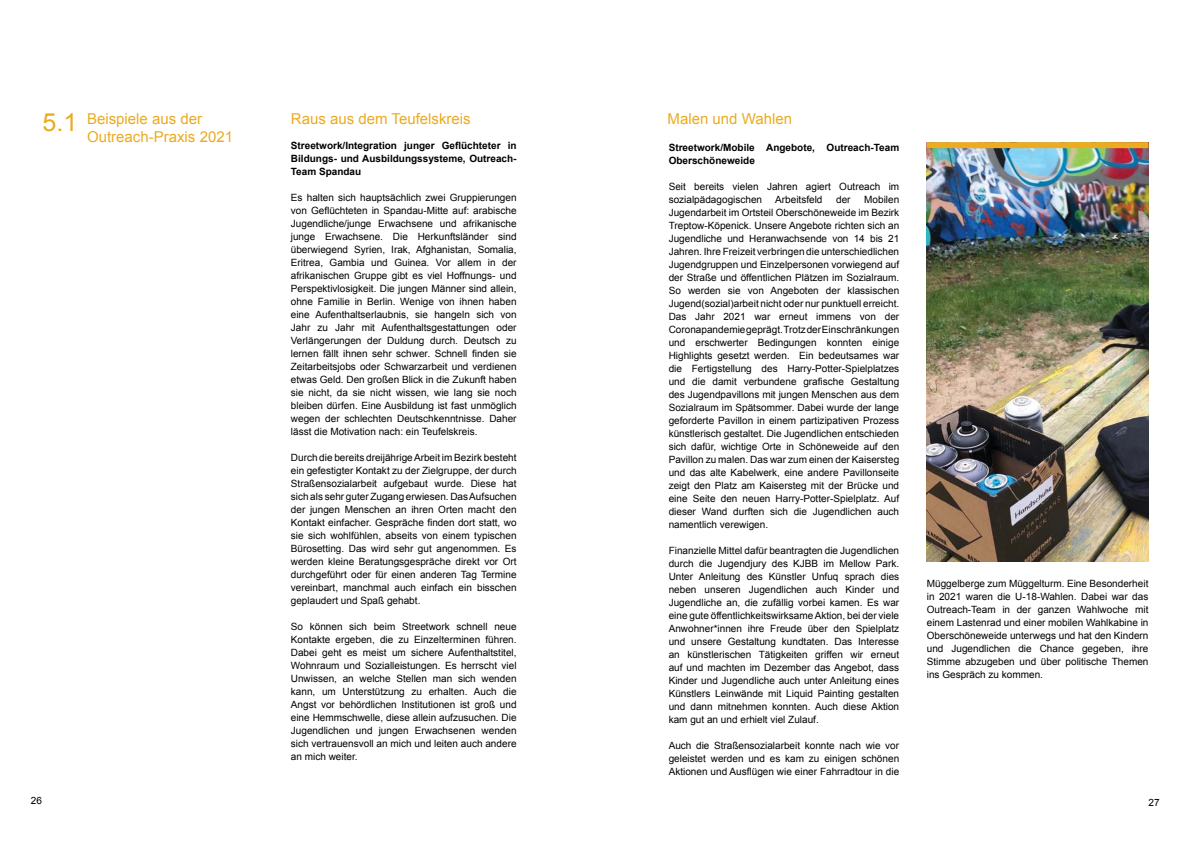
<style>
.page{position:relative;width:1191px;height:842px;background:#fff}
.page>*{position:absolute;margin:0;border:0;box-sizing:border-box;transform-origin:0 0}
.t1{font:25px "Arial";color:#ebab21}
.t2{font:15px/18px "Arial";color:#ebab21}
.t3{font:10px/13px "Arial";color:#000;text-align:justify}
.t4{font:700 10px/13px "Arial";color:#000;text-align:justify}
</style>
<div class="page">
<img style="left:926px;top:148px;width:222px;height:414px">
<div style="left:926px;top:142px;width:222px;height:6px;background:#edab20"></div>
<h2 class="t2" style="left:87px;top:110px;width:147px">Beispiele aus der<br>Outreach-Praxis 2021</h2>
<h1 class="t1" style="left:43px;top:106px;width:36px">5.1</h1>
<h2 class="t2" style="left:667px;top:110px;width:126px">Malen und Wahlen</h2>
<h2 class="t2" style="left:291px;top:110px;width:181px">Raus aus dem Teufelskreis</h2>
<p class="t4" style="left:291px;top:140px;width:227px">Streetwork/Integration junger Geflüchteter in Bildungs- und Ausbildungssysteme, Outreach-Team Spandau</p>
<p class="t3" style="left:291px;top:191px;width:227px">Es halten sich hauptsächlich zwei Gruppierungen von Geflüchteten in Spandau-Mitte auf: arabische Jugendliche/junge Erwachsene und afrikanische junge Erwachsene. Die Herkunftsländer sind überwiegend Syrien, Irak, Afghanistan, Somalia, Eritrea, Gambia und Guinea. Vor allem in der afrikanischen Gruppe gibt es viel Hoffnungs- und Perspektivlosigkeit. Die jungen Männer sind allein, ohne Familie in Berlin. Wenige von ihnen haben eine Aufenthaltserlaubnis, sie hangeln sich von Jahr zu Jahr mit Aufenthaltsgestattungen oder Verlängerungen der Duldung durch. Deutsch zu lernen fällt ihnen sehr schwer. Schnell finden sie Zeitarbeitsjobs oder Schwarzarbeit und verdienen etwas Geld. Den großen Blick in die Zukunft haben sie nicht, da sie nicht wissen, wie lang sie noch bleiben dürfen. Eine Ausbildung ist fast unmöglich wegen der schlechten Deutschkenntnisse. Daher lässt die Motivation nach: ein Teufelskreis.</p>
<p class="t3" style="left:291px;top:451px;width:227px">Durch die bereits dreijährige Arbeit im Bezirk besteht ein gefestigter Kontakt zu der Zielgruppe, der durch Straßensozialarbeit aufgebaut wurde. Diese hat sich als sehr guter Zugang erwiesen. Das Aufsuchen der jungen Menschen an ihren Orten macht den Kontakt einfacher. Gespräche finden dort statt, wo sie sich wohlfühlen, abseits von einem typischen Bürosetting. Das wird sehr gut angenommen. Es werden kleine Beratungsgespräche direkt vor Ort durchgeführt oder für einen anderen Tag Termine vereinbart, manchmal auch einfach ein bisschen geplaudert und Spaß gehabt.</p>
<p class="t3" style="left:291px;top:620px;width:227px">So können sich beim Streetwork schnell neue Kontakte ergeben, die zu Einzelterminen führen.<br>Dabei geht es meist um sichere Aufenthaltstitel, Wohnraum und Sozialleistungen. Es herrscht viel Unwissen, an welche Stellen man sich wenden kann, um Unterstützung zu erhalten. Auch die Angst vor behördlichen Institutionen ist groß und eine Hemmschwelle, diese allein aufzusuchen. Die Jugendlichen und jungen Erwachsenen wenden sich vertrauensvoll an mich und leiten auch andere an mich weiter.</p>
<p class="t4" style="left:668px;top:141px;width:232px">Streetwork/Mobile Angebote, Outreach-Team<br>Oberschöneweide</p>
<p class="t3" style="left:668px;top:180px;width:232px">Seit bereits vielen Jahren agiert Outreach im sozialpädagogischen</p>
<p class="t3" style="left:775px;top:193px;width:49px">Arbeitsfeld</p>
<p class="t3" style="left:836px;top:193px;width:16px">der</p>
<p class="t3" style="left:668px;top:193px;width:232px;text-indent:195px">Mobilen Jugendarbeit im Ortsteil Oberschöneweide im Bezirk Treptow-Köpenick. Unsere Angebote richten sich an Jugendliche und Heranwachsende von 14 bis 21<br>Jahren. Ihre Freizeit verbringen die unterschiedlichen Jugendgruppen und Einzelpersonen vorwiegend auf der Straße und öffentlichen Plätzen im Sozialraum.<br>So werden sie von Angeboten der klassischen Jugend(sozial)arbeit nicht oder nur punktuell erreicht.<br>Das Jahr 2021 war erneut immens von der Coronapandemie geprägt. Trotz der Einschränkungen und erschwerter Bedingungen konnten einige Highlights gesetzt werden. Ein bedeutsames war die Fertigstellung des Harry-Potter-Spielplatzes und die damit verbundene grafische Gestaltung des Jugendpavillons mit jungen Menschen aus dem Sozialraum im Spätsommer. Dabei wurde der lange geforderte Pavillon in einem partizipativen Prozess künstlerisch gestaltet. Die Jugendlichen entschieden sich dafür, wichtige Orte in Schöneweide auf den Pavillon zu malen. Das war zum einen der Kaisersteg und das alte Kabelwerk, eine andere Pavillonseite zeigt den Platz am Kaisersteg mit der Brücke und eine Seite den neuen Harry-Potter-Spielplatz. Auf dieser Wand durften sich die Jugendlichen auch namentlich verewigen.</p>
<p class="t3" style="left:668px;top:544px;width:232px">Finanzielle Mittel dafür beantragten die Jugendlichen durch die Jugendjury des KJBB im Mellow Park.<br>Unter Anleitung des Künstler Unfuq sprach dies neben unseren Jugendlichen auch Kinder und Jugendliche an, die zufällig vorbei kamen. Es war eine gute öffentlichkeitswirksame Aktion, bei der viele Anwohner*innen ihre Freude über den Spielplatz und unsere Gestaltung kundtaten. Das Interesse an künstlerischen Tätigkeiten griffen wir erneut auf und machten im Dezember das Angebot, dass Kinder und Jugendliche auch unter Anleitung eines Künstlers Leinwände mit Liquid Painting gestalten und dann mitnehmen konnten. Auch diese Aktion kam gut an und erhielt viel Zulauf.</p>
<p class="t3" style="left:668px;top:739px;width:232px">Auch die Straßensozialarbeit konnte nach wie vor geleistet werden und es kam zu einigen schönen Aktionen und Ausflügen wie einer Fahrradtour in die</p>
<p class="t3" style="left:926px;top:577px;width:223px">Müggelberge zum Müggelturm. Eine Besonderheit in 2021 waren die U-18-Wahlen. Dabei war das Outreach-Team in der ganzen Wahlwoche mit einem Lastenrad und einer mobilen Wahlkabine in Oberschöneweide unterwegs und hat den Kindern und Jugendlichen die Chance gegeben, ihre Stimme abzugeben und über politische Themen ins Gespräch zu kommen.</p>
<p class="t3" style="left:31px;top:794px;width:13px">26</p>
<p class="t3" style="left:1148px;top:796px;width:13px">27</p>
</div>
